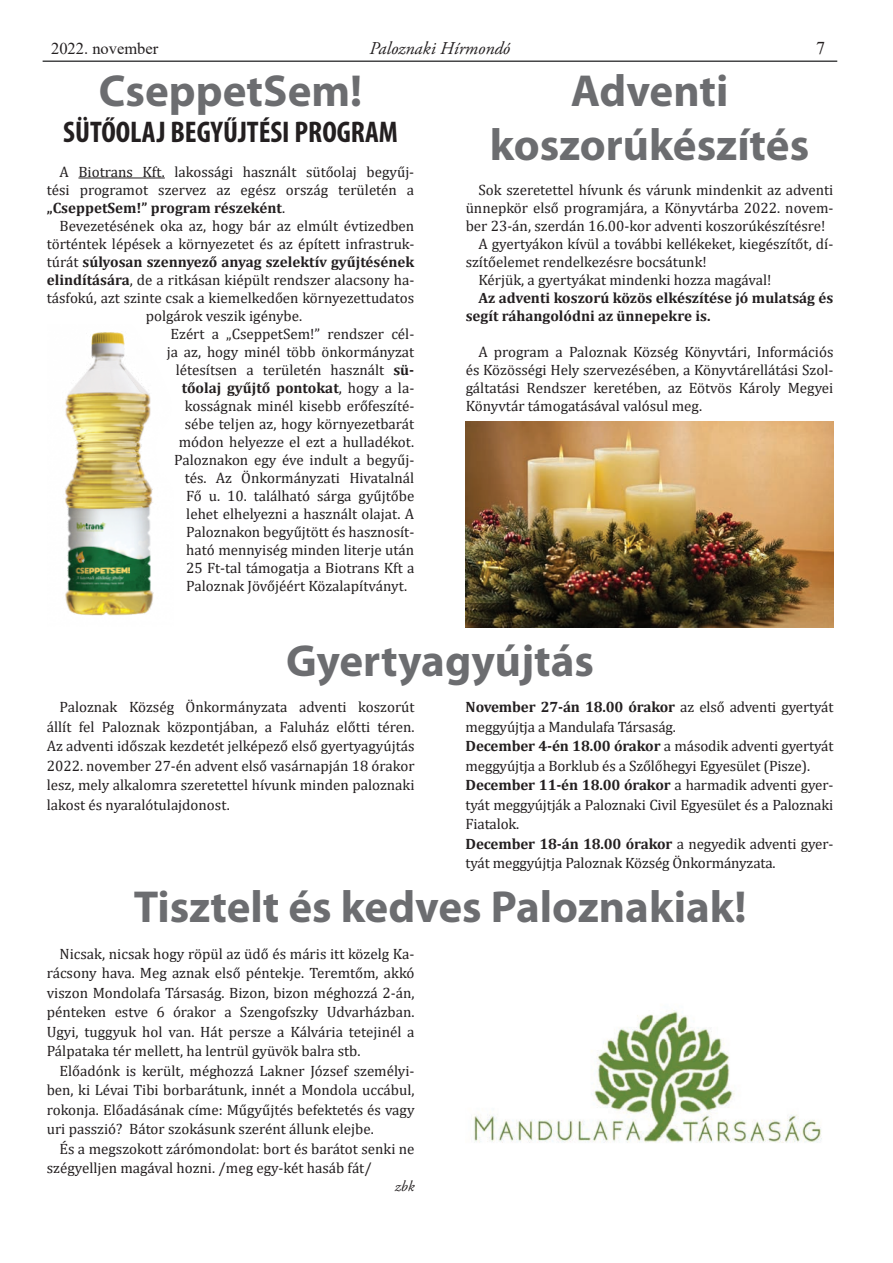
<style>
.page{position:relative;width:893px;height:1263px;background:#fff}
.page>*{position:absolute;margin:0;border:0;box-sizing:border-box;transform-origin:0 0}
.t1{font:700 45px/54px "Myriad Pro";color:#6c6d70;text-align:center}
.t2{font:700 condensed 30px "Myriad Pro";color:#231f20}
.t3{font:italic 18px "Adobe Garamond Pro";color:#231f20}
.t4{font:18px "Times New Roman";color:#231f20}
.t5{font:16.5px "Times New Roman";color:#231f20}
.t6{font:15px/19.5px "Cambria";color:#231f20;text-align:justify}
.t7{font:700 15px/18px "Cambria";color:#231f20}
.t8{font:italic 15px "Adobe Garamond Pro";color:#231f20}
.s1{font-weight:700}
.s2{font-weight:400}
</style>
<div class="page">
<hr style="left:43px;top:60px;width:794px;height:2px;background:#454647">
<img style="left:65px;top:332px;width:89px;height:284px">
<hr style="left:78px;top:178px;width:87px;height:1px;background:#231f20">
<img style="left:466px;top:421px;width:367px;height:207px">
<img style="left:474px;top:1009px;width:348px;height:134px">
<p class="t5" style="left:51px;top:37px;width:109px">2022. november</p>
<p class="t3" style="left:370px;top:37px;width:142px">Paloznaki Hírmondó</p>
<p class="t4" style="left:816px;top:35px;width:10px">7</p>
<h1 class="t1" style="left:99px;top:62px;width:265px">CseppetSem!</h1>
<h2 class="t2" style="left:63px;top:113px;width:336px">SÜTŐOLAJ BEGYŰJTÉSI PROGRAM</h2>
<p class="t6" style="left:47px;top:163px;width:369px;line-height:18px;text-indent:13px">A Biotrans Kft. lakossági használt sütőolaj begyűj&shy;tési programot szervez az egész ország területén a <span class="s1">„CseppetSem!” program részeként</span>.</p>
<p class="t6" style="left:60px;top:216px;width:356px">Bevezetésének oka az, hogy bár az elmúlt évtizedben</p>
<p class="t6" style="left:47px;top:234px;width:369px">történtek lépések a környezetet és az épített infrastruk-</p>
<p class="t7" style="left:47px;top:252px;width:369px"><span class="s2">túrát</span> súlyosan szennyező anyag szelektív gyűjtésének</p>
<p class="t6" style="left:47px;top:270px;width:369px"><span class="s1">elindítására</span>, de a ritkásan kiépült rendszer alacsony ha-</p>
<p class="t6" style="left:47px;top:288px;width:369px">tásfokú, azt szinte csak a kiemelkedően környezettudatos</p>
<p class="t6" style="left:146px;top:306px;width:158px">polgárok veszik igénybe.</p>
<p class="t6" style="left:171px;top:324px;width:245px">Ezért a „CseppetSem!” rendszer cél-</p>
<p class="t6" style="left:167px;top:342px;width:249px">ja az, hogy minél több önkormányzat</p>
<p class="t6" style="left:176px;top:360px;width:240px">létesítsen a területén használt <span class="s1">sü-</span></p>
<p class="t7" style="left:182px;top:378px;width:234px">tőolaj gyűjtő pontokat<span class="s2">, hogy a la-</span></p>
<p class="t6" style="left:185px;top:396px;width:231px">kosságnak minél kisebb erőfeszíté-</p>
<p class="t6" style="left:185px;top:414px;width:231px">sébe teljen az, hogy környezetbarát</p>
<p class="t6" style="left:179px;top:432px;width:237px">módon helyezze el ezt a hulladékot.</p>
<p class="t6" style="left:174px;top:450px;width:242px">Paloznakon egy éve indult a begyűj-</p>
<p class="t6" style="left:185px;top:468px;width:231px">tés. Az Önkormányzati Hivatalnál</p>
<p class="t6" style="left:186px;top:486px;width:230px">Fő u. 10. található sárga gyűjtőbe</p>
<p class="t6" style="left:186px;top:504px;width:229px">lehet elhelyezni a használt olajat. A</p>
<p class="t6" style="left:186px;top:522px;width:229px">Paloznakon begyűjtött és hasznosít-</p>
<p class="t6" style="left:186px;top:540px;width:229px">ható mennyiség minden literje után</p>
<p class="t6" style="left:186px;top:558px;width:229px">25 Ft-tal támogatja a Biotrans Kft a</p>
<p class="t6" style="left:186px;top:576px;width:222px">Paloznak Jövőjéért Közalapítványt.</p>
<h1 class="t1" style="left:490px;top:62px;width:321px">Adventi koszorúkészítés</h1>
<p class="t6" style="left:478px;top:180px;width:356px">Sok szeretettel hívunk és várunk mindenkit az adventi</p>
<p class="t6" style="left:466px;top:198px;width:369px">ünnepkör első programjára, a Könyvtárba 2022. novem-</p>
<p class="t6" style="left:466px;top:216px;width:361px">ber 23-án, szerdán 16.00-kor adventi koszorúkészítésre!</p>
<p class="t6" style="left:478px;top:234px;width:356px">A gyertyákon kívül a további kellékeket, kiegészítőt, dí-</p>
<p class="t6" style="left:466px;top:252px;width:243px">szítőelemet rendelkezésre bocsátunk!</p>
<p class="t6" style="left:478px;top:270px;width:294px">Kérjük, a gyertyákat mindenki hozza magával!</p>
<p class="t7" style="left:466px;top:288px;width:369px;text-indent:13px">Az adventi koszorú közös elkészítése jó mulatság és segít ráhangolódni az ünnepekre is.</p>
<p class="t6" style="left:466px;top:343px;width:369px;line-height:18px;text-indent:13px">A program a Paloznak Község Könyvtári, Információs és Közösségi Hely szervezésében, a Könyvtárellátási Szol&shy;gáltatási Rendszer keretében, az Eötvös Károly Megyei Könyvtár támogatásával valósul meg.</p>
<h1 class="t1" style="left:286px;top:632px;width:309px">Gyertyagyújtás</h1>
<p class="t6" style="left:47px;top:697px;width:369px;text-indent:13px">Paloznak Község Önkormányzata adventi koszorút állít fel Paloznak központjában, a Faluház előtti téren.<br>Az adventi időszak kezdetét jelképező első gyertyagyújtás 2022. november 27-én advent első vasárnapján 18 órakor lesz, mely alkalomra szeretettel hívunk minden paloznaki lakost és nyaralótulajdonost.</p>
<p class="t6" style="left:466px;top:697px;width:369px;text-align:left"><span class="s1">November 27-án 18.00 órakor</span> az első adventi gyertyát meggyújtja a Mandulafa Társaság.<br><span class="s1">December 4-én 18.00 órakor</span> a második adventi gyertyát meggyújtja a Borklub és a Szőlőhegyi Egyesület (Pisze).<br><span class="s1">December 11-én 18.00 órakor</span> a harmadik adventi gyer&shy;tyát meggyújtják a Paloznaki Civil Egyesület és a Paloznaki Fiatalok.<br><span class="s1">December 18-án 18.00 órakor</span> a negyedik adventi gyer&shy;tyát meggyújtja Paloznak Község Önkormányzata.</p>
<h1 class="t1" style="left:134px;top:878px;width:614px">Tisztelt és kedves Paloznakiak!</h1>
<p class="t6" style="left:47px;top:944px;width:369px;text-indent:13px">Nicsak, nicsak hogy röpül az üdő és máris itt közelg Ka&shy;rácsony hava. Meg aznak első péntekje. Teremtőm, akkó viszon Mondolafa Társaság. Bizon, bizon méghozzá 2-án, pénteken estve 6 órakor a Szengofszky Udvarházban.<br>Ugyi, tuggyuk hol van. Hát persze a Kálvária tetejinél a Pálpataka tér mellett, ha lentrül gyüvök balra stb.</p>
<p class="t6" style="left:47px;top:1061px;width:369px;text-indent:13px">Előadónk is került, méghozzá Lakner József személyi&shy;ben, ki Lévai Tibi borbarátunk, innét a Mondola uccábul, rokonja. Előadásának címe: Műgyűjtés befektetés és vagy uri passzió? Bátor szokásunk szerént állunk elejbe.</p>
<p class="t6" style="left:47px;top:1139px;width:369px;text-indent:13px">És a megszokott zárómondolat: bort és barátot senki ne szégyelljen magával hozni. /meg egy-két hasáb fát/</p>
<p class="t8" style="left:395px;top:1177px;width:21px">zbk</p>
</div>
